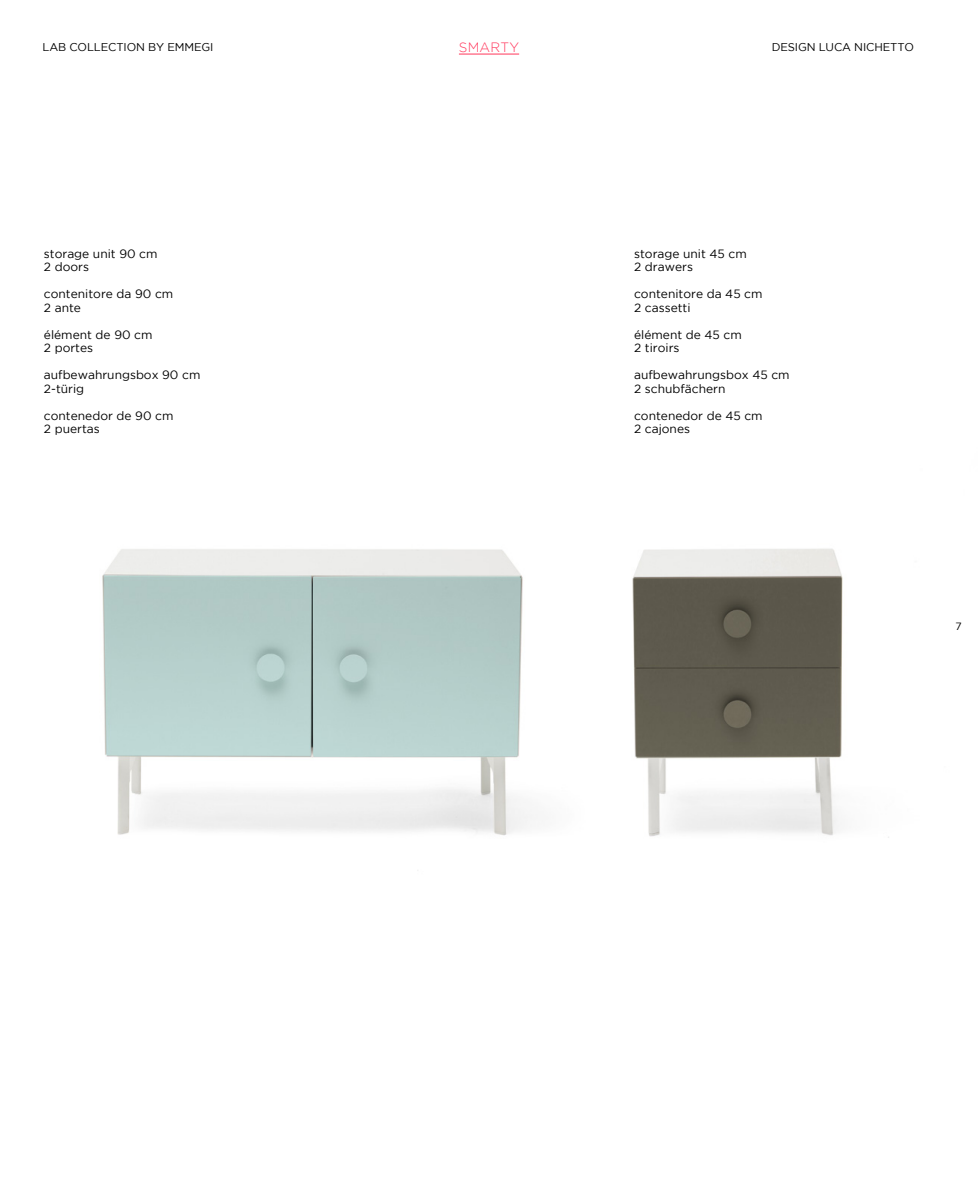
<style>
.page{position:relative;width:978px;height:1191px;background:#fff}
.page>*{position:absolute;margin:0;border:0;box-sizing:border-box;transform-origin:0 0}
.t1{font:300 13.5px "Gotham";letter-spacing:.015em;color:#ff365b}
.t2{font:12px/13.5px "Gotham";color:#000}
.t3{font:11.25px "Gotham";letter-spacing:-.01em;color:#000}
.t4{font:10.5px "Gotham";color:#000}
</style>
<div class="page">
<img style="left:102px;top:549px;width:431px;height:287px">
<img style="left:632px;top:548px;width:257px;height:290px">
<hr style="left:459px;top:54px;width:60px;height:1px;background:#ff365b">
<p class="t3" style="left:43px;top:41px;width:173px">LAB COLLECTION BY EMMEGI</p>
<p class="t1" style="left:459px;top:40px;width:62px">SMARTY</p>
<p class="t3" style="left:772px;top:41px;width:144px">DESIGN LUCA NICHETTO</p>
<p class="t2" style="left:44px;top:247px;width:115px">storage unit 90 cm<br>2 doors</p>
<p class="t2" style="left:44px;top:287px;width:131px">contenitore da 90 cm<br>2 ante</p>
<p class="t2" style="left:44px;top:328px;width:110px">élément de 90 cm<br>2 portes</p>
<p class="t2" style="left:44px;top:368px;width:158px">aufbewahrungsbox 90 cm<br>2-türig</p>
<p class="t2" style="left:44px;top:409px;width:131px">contenedor de 90 cm<br>2 puertas</p>
<p class="t2" style="left:634px;top:247px;width:114px">storage unit 45 cm<br>2 drawers</p>
<p class="t2" style="left:634px;top:287px;width:130px">contenitore da 45 cm<br>2 cassetti</p>
<p class="t2" style="left:634px;top:328px;width:109px">élément de 45 cm<br>2 tiroirs</p>
<p class="t2" style="left:634px;top:368px;width:157px">aufbewahrungsbox 45 cm<br>2 schubfächern</p>
<p class="t2" style="left:634px;top:409px;width:130px">contenedor de 45 cm<br>2 cajones</p>
<p class="t4" style="left:955px;top:621px;width:8px">7</p>
</div>
